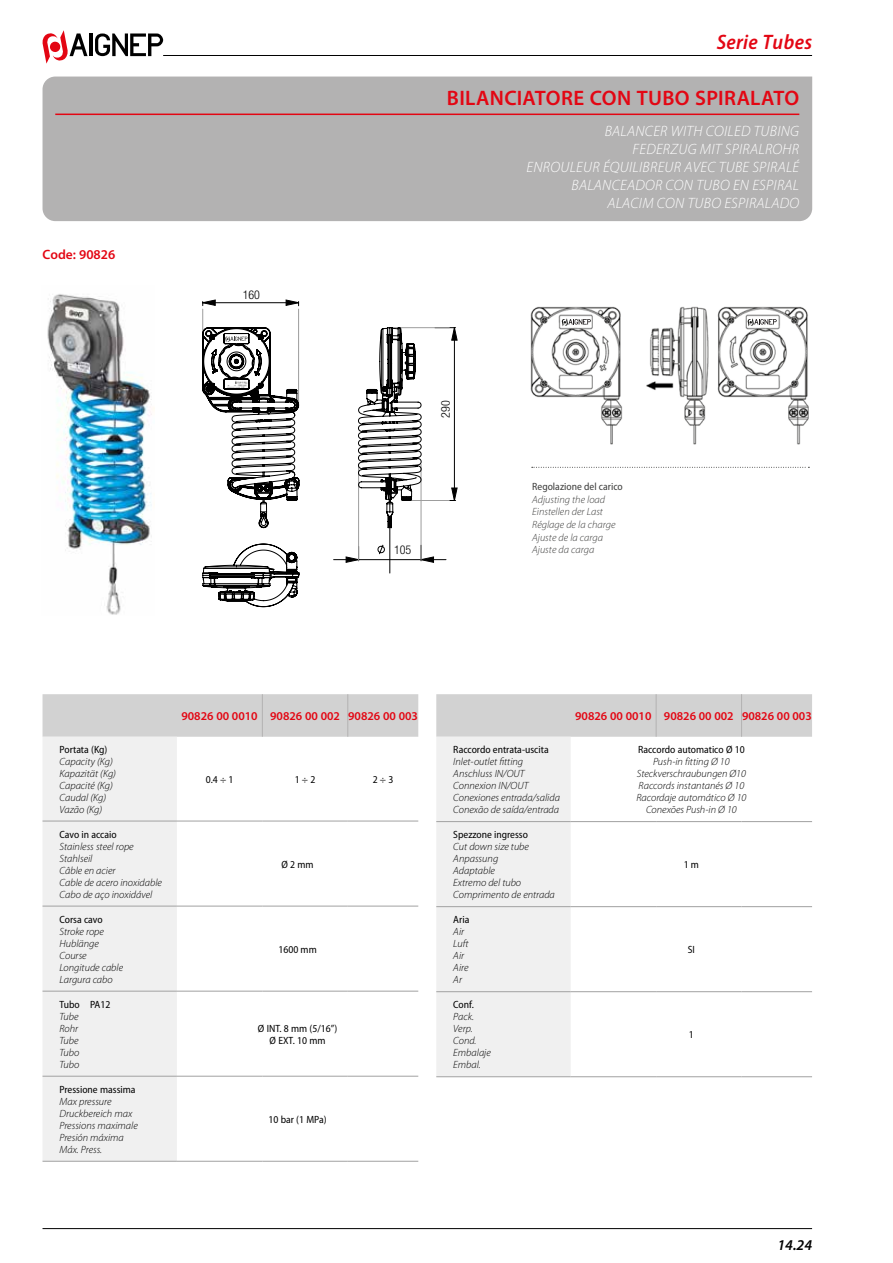
<style>
.page{position:relative;width:893px;height:1263px;background:#fff}
.page>*{position:absolute;margin:0;border:0;box-sizing:border-box;transform-origin:0 0}
.t1{font:600 21px "Myriad Pro";letter-spacing:.015em;color:#e30613}
.t2{font:italic 600 semi-condensed 21px "Myriad Pro";letter-spacing:.02em;color:#e30613}
.t3{font:italic 300 15px/18px "Myriad Pro";letter-spacing:.02em;color:#fff;text-align:right}
.t4{font:italic 600 15px "Myriad Pro";color:#000}
.t5{font:600 13.5px "Myriad Pro";color:#e30613}
.t6{font:600 12px "Myriad Pro";color:#e30613}
.t7{font:300 condensed 12px "Helvetica Neue LT Std";color:#000}
.t8{font:italic 300 10.5px/12px "Myriad Pro";color:#000}
.t9{font:semi-condensed 10.5px/12px "Myriad Pro";color:#000;text-align:center}
.t10{font:italic 300 10.5px/12.6px "Myriad Pro";color:#3c3c3b}
.t11{font:semi-condensed 10.5px "Myriad Pro";color:#3c3c3b}
</style>
<div class="page">
<hr style="left:43px;top:1228px;width:769px;height:1px;background:#000">
<hr style="left:163px;top:55px;width:649px;height:1px;background:#000">
<hr style="left:90px;top:33px;width:3px;height:23px;background:#000">
<svg style="left:95px;top:33px;width:68px;height:23px"></svg>
<svg style="left:42px;top:30px;width:46px;height:34px"></svg>
<div style="left:43px;top:77px;width:769px;height:144px;background:#b3b2b2"></div>
<hr style="left:55px;top:114px;width:744px;height:1px;background:#e30613">
<img style="left:47px;top:294px;width:108px;height:321px">
<svg style="left:433px;top:556px;width:13px;height:5px"></svg>
<svg style="left:202px;top:301px;width:1px;height:26px"></svg>
<hr style="left:390px;top:327px;width:59px;height:1px;background:#9d9d9d">
<hr style="left:407px;top:500px;width:42px;height:1px;background:#9d9d9d">
<svg style="left:203px;top:300px;width:230px;height:262px"></svg>
<svg style="left:435px;top:327px;width:22px;height:174px"></svg>
<svg style="left:202px;top:327px;width:220px;height:280px"></svg>
<svg style="left:225px;top:380px;width:9px;height:4px"></svg>
<svg style="left:225px;top:336px;width:23px;height:6px"></svg>
<img style="left:530px;top:306px;width:279px;height:139px">
<svg style="left:562px;top:318px;width:29px;height:8px"></svg>
<svg style="left:748px;top:318px;width:29px;height:8px"></svg>
<svg style="left:532px;top:467px;width:277px;height:1px"></svg>
<div style="left:43px;top:694px;width:375px;height:43px;background:#d2d2d2"></div>
<div style="left:43px;top:737px;width:134px;height:424px;background:#f0f0f0"></div>
<hr style="left:43px;top:906px;width:134px;height:1px;background:#a1a1a1">
<hr style="left:43px;top:991px;width:134px;height:1px;background:#a1a1a1">
<hr style="left:43px;top:1076px;width:134px;height:1px;background:#a1a1a1">
<hr style="left:43px;top:1161px;width:134px;height:1px;background:#a1a1a1">
<hr style="left:43px;top:821px;width:134px;height:1px;background:#a1a1a1">
<hr style="left:177px;top:821px;width:85px;height:1px;background:#a1a1a1">
<hr style="left:262px;top:821px;width:86px;height:1px;background:#a1a1a1">
<hr style="left:348px;top:821px;width:70px;height:1px;background:#a1a1a1">
<hr style="left:177px;top:906px;width:85px;height:1px;background:#a1a1a1">
<hr style="left:262px;top:906px;width:86px;height:1px;background:#a1a1a1">
<hr style="left:348px;top:906px;width:70px;height:1px;background:#a1a1a1">
<hr style="left:177px;top:991px;width:85px;height:1px;background:#a1a1a1">
<hr style="left:262px;top:991px;width:86px;height:1px;background:#a1a1a1">
<hr style="left:348px;top:991px;width:70px;height:1px;background:#a1a1a1">
<hr style="left:177px;top:1076px;width:85px;height:1px;background:#a1a1a1">
<hr style="left:262px;top:1076px;width:86px;height:1px;background:#a1a1a1">
<hr style="left:348px;top:1076px;width:70px;height:1px;background:#a1a1a1">
<hr style="left:177px;top:1161px;width:85px;height:1px;background:#a1a1a1">
<hr style="left:262px;top:1161px;width:86px;height:1px;background:#a1a1a1">
<hr style="left:348px;top:1161px;width:70px;height:1px;background:#a1a1a1">
<hr style="left:262px;top:694px;width:1px;height:43px;background:#b3b2b2">
<hr style="left:348px;top:694px;width:1px;height:43px;background:#b3b2b2">
<div style="left:436px;top:694px;width:376px;height:43px;background:#d2d2d2"></div>
<div style="left:436px;top:737px;width:135px;height:339px;background:#f0f0f0"></div>
<hr style="left:436px;top:821px;width:135px;height:1px;background:#a1a1a1">
<hr style="left:436px;top:906px;width:135px;height:1px;background:#a1a1a1">
<hr style="left:436px;top:991px;width:135px;height:1px;background:#a1a1a1">
<hr style="left:436px;top:1076px;width:135px;height:1px;background:#a1a1a1">
<hr style="left:571px;top:821px;width:85px;height:1px;background:#a1a1a1">
<hr style="left:656px;top:821px;width:86px;height:1px;background:#a1a1a1">
<hr style="left:742px;top:821px;width:70px;height:1px;background:#a1a1a1">
<hr style="left:571px;top:906px;width:85px;height:1px;background:#a1a1a1">
<hr style="left:656px;top:906px;width:86px;height:1px;background:#a1a1a1">
<hr style="left:742px;top:906px;width:70px;height:1px;background:#a1a1a1">
<hr style="left:571px;top:991px;width:85px;height:1px;background:#a1a1a1">
<hr style="left:656px;top:991px;width:86px;height:1px;background:#a1a1a1">
<hr style="left:742px;top:991px;width:70px;height:1px;background:#a1a1a1">
<hr style="left:571px;top:1076px;width:85px;height:1px;background:#a1a1a1">
<hr style="left:656px;top:1076px;width:86px;height:1px;background:#a1a1a1">
<hr style="left:742px;top:1076px;width:70px;height:1px;background:#a1a1a1">
<hr style="left:656px;top:694px;width:1px;height:43px;background:#b3b2b2">
<hr style="left:741px;top:694px;width:1px;height:43px;background:#b3b2b2">
<p class="t5" style="left:43px;top:246px;width:74px">Code: 90826</p>
<p class="t7" style="left:243px;top:288px;width:19px">160</p>
<h1 class="t2" style="left:717px;top:31px;width:97px">Serie Tubes</h1>
<h1 class="t1" style="left:447px;top:85px;width:354px">BILANCIATORE CON TUBO SPIRALATO</h1>
<h2 class="t3" style="left:526px;top:122px;width:274px">BALANCER WITH COILED TUBING<br>FEDERZUG MIT SPIRALROHR<br>ENROULEUR ÉQUILIBREUR AVEC TUBE SPIRALÉ<br>BALANCEADOR CON TUBO EN ESPIRAL<br>ALACIM CON TUBO ESPIRALADO</h2>
<p class="t7" style="left:439px;top:418px;width:19px;rotate:-90deg">290</p>
<p class="t7" style="left:394px;top:543px;width:19px">105</p>
<p class="t11" style="left:532px;top:481px;width:92px">Regolazione del carico</p>
<p class="t10" style="left:532px;top:493px;width:85px">Adjusting the load<br>Einstellen der Last<br>Réglage de la charge<br>Ajuste de la carga<br>Ajuste da carga</p>
<p class="t6" style="left:181px;top:708px;width:238px">90826 00 0010 90826 00 002 90826 00 003</p>
<p class="t6" style="left:575px;top:708px;width:238px">90826 00 0010 90826 00 002 90826 00 003</p>
<p class="t9" style="left:60px;top:743px;width:49px">Portata (Kg)</p>
<p class="t8" style="left:60px;top:755px;width:58px">Capacity (Kg)<br>Kapazität (Kg)<br>Capacité (Kg)<br>Caudal (Kg)<br>Vazão (Kg)</p>
<p class="t9" style="left:206px;top:773px;width:29px">0.4 ÷ 1</p>
<p class="t9" style="left:295px;top:773px;width:22px">1 ÷ 2</p>
<p class="t9" style="left:373px;top:773px;width:22px">2 ÷ 3</p>
<p class="t9" style="left:453px;top:744px;width:97px">Raccordo entrata-uscita</p>
<p class="t8" style="left:453px;top:756px;width:108px">Inlet-outlet fitting<br>Anschluss IN/OUT<br>Connexion IN/OUT<br>Conexiones entrada/salida<br>Conexão de saída/entrada</p>
<p class="t9" style="left:638px;top:744px;width:108px">Raccordo automatico Ø 10</p>
<p class="t8" style="left:636px;top:756px;width:111px;text-align:center">Push-in fitting Ø 10<br>Steckverschraubungen Ø10<br>Raccords instantanés Ø 10<br>Racordaje automático Ø 10<br>Conexões Push-in Ø 10</p>
<p class="t9" style="left:60px;top:828px;width:59px">Cavo in accaio</p>
<p class="t8" style="left:60px;top:840px;width:104px">Stainless steel rope<br>Stahlseil<br>Câble en acier<br>Cable de acero inoxidable<br>Cabo de aço inoxidável</p>
<p class="t9" style="left:281px;top:858px;width:34px">Ø 2 mm</p>
<p class="t9" style="left:453px;top:829px;width:76px">Spezzone ingresso</p>
<p class="t8" style="left:453px;top:841px;width:103px">Cut down size tube<br>Anpassung<br>Adaptable<br>Extremo del tubo<br>Comprimento de entrada</p>
<p class="t9" style="left:684px;top:859px;width:17px">1 m</p>
<p class="t9" style="left:60px;top:913px;width:45px">Corsa cavo</p>
<p class="t8" style="left:60px;top:925px;width:65px">Stroke rope<br>Hublänge<br>Course<br>Longitude cable<br>Largura cabo</p>
<p class="t9" style="left:278px;top:943px;width:40px">1600 mm</p>
<p class="t9" style="left:453px;top:914px;width:18px">Aria</p>
<p class="t8" style="left:453px;top:926px;width:17px">Air<br>Luft<br>Air<br>Aire<br>Ar</p>
<p class="t9" style="left:688px;top:944px;width:9px">SI</p>
<p class="t9" style="left:60px;top:998px;width:52px">Tubo PA12</p>
<p class="t8" style="left:60px;top:1010px;width:21px;text-align:justify">Tube Rohr Tube Tubo Tubo</p>
<p class="t9" style="left:258px;top:1022px;width:81px">Ø INT. 8 mm (5/16”)<br>Ø EXT. 10 mm</p>
<p class="t9" style="left:60px;top:1083px;width:78px">Pressione massima</p>
<p class="t8" style="left:60px;top:1095px;width:80px">Max pressure<br>Druckbereich max<br>Pressions maximale<br>Presión máxima<br>Máx. Press.</p>
<p class="t9" style="left:268px;top:1113px;width:60px">10 bar (1 MPa)</p>
<p class="t9" style="left:453px;top:999px;width:22px">Conf.</p>
<p class="t8" style="left:453px;top:1011px;width:39px">Pack.<br>Verp.<br>Cond.<br>Embalaje<br>Embal.</p>
<p class="t9" style="left:689px;top:1029px;width:6px">1</p>
<h2 class="t4" style="left:777px;top:1235px;width:36px">14.24</h2>
</div>
